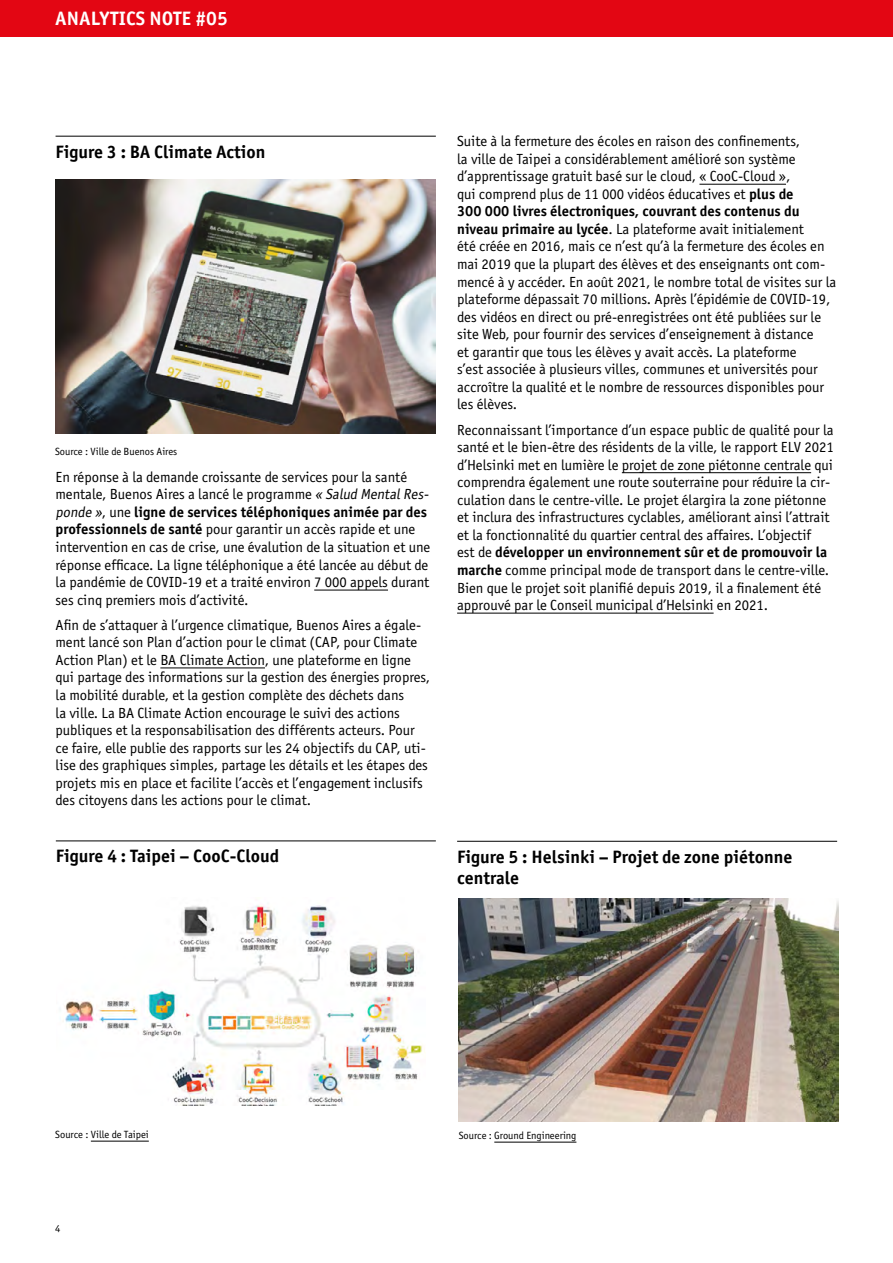
<style>
.page{position:relative;width:893px;height:1263px;background:#fff}
.page>*{position:absolute;margin:0;border:0;box-sizing:border-box;transform-origin:0 0}
.t1{font:700 19.5px "Officina Sans Std";color:#fff}
.t2{font:700 18px/21px "Officina Sans Std";color:#000}
.t3{font:14.7px/17.5px "Officina Sans Std";color:#000}
.t4{font:10.5px "Officina Sans Std";color:#000}
.s1{font-style:italic}
.s2{font-weight:700}
</style>
<div class="page">
<div style="left:0;top:0;width:893px;height:36px;background:#e30613"></div>
<hr style="left:56px;top:136px;width:380px;height:1px;background:#000">
<hr style="left:56px;top:841px;width:380px;height:1px;background:#000">
<hr style="left:457px;top:841px;width:380px;height:1px;background:#000">
<hr style="left:314px;top:590px;width:74px;height:1px;background:#000">
<hr style="left:160px;top:667px;width:105px;height:1px;background:#000">
<hr style="left:699px;top:184px;width:87px;height:1px;background:#000">
<hr style="left:622px;top:472px;width:189px;height:1px;background:#000">
<hr style="left:457px;top:613px;width:257px;height:1px;background:#000">
<img style="left:60px;top:905px;width:365px;height:201px">
<hr style="left:91px;top:1141px;width:58px;height:1px;background:#000">
<hr style="left:494px;top:1142px;width:82px;height:1px;background:#000">
<img style="left:459px;top:898px;width:379px;height:224px">
<img style="left:55px;top:180px;width:381px;height:253px">
<h1 class="t1" style="left:55px;top:6px;width:174px">ANALYTICS NOTE #05</h1>
<p class="t2" style="left:56px;top:141px;width:212px">Figure 3 : BA Climate Action</p>
<p class="t4" style="left:55px;top:445px;width:124px">Source : Ville de Buenos Aires</p>
<p class="t3" style="left:56px;top:468px;width:377px">En réponse à la demande croissante de services pour la santé mentale, Buenos Aires a lancé le programme <span class="s1">« Salud MentalRes&shy;ponde »</span>, une <span class="s2">ligne de services téléphoniques animée par des professionnels de santé</span> pour garantir un accès rapide et une intervention en cas de crise, une évalution de la situation et une réponse efficace. La ligne téléphonique a été lancée au début de la pandémie de COVID-19 et a traité environ 7 000 appels durant ses cinq premiers mois d’activité.</p>
<p class="t3" style="left:56px;top:616px;width:376px">Afin de s’attaquer à l’urgence climatique, Buenos Aires a égale&shy;ment lancé son Plan d’action pour le climat (CAP, pour Climate Action Plan) et le BA Climate Action, une plateforme en ligne qui partage des informations sur la gestion des énergies propres, la mobilité durable, et la gestion complète des déchets dans<br>la ville. La BA Climate Action encourage le suivi des actions publiques et la responsabilisation des différents acteurs. Pour ce faire, elle publie des rapports sur les 24 objectifs du CAP, uti&shy;lise des graphiques simples, partage les détails et les étapes des projets mis en place et facilite l’accès et l’engagement inclusifs des citoyens dans les actions pour le climat.</p>
<p class="t3" style="left:457px;top:132px;width:381px">Suite à la fermeture des écoles en raison des confinements,<br>la ville de Taipei a considérablement amélioré son système d’apprentissage gratuit basé sur le cloud, « CooC-Cloud »,<br>qui comprend plus de 11 000 vidéos éducatives et <span class="s2">plus de<br>300 000 livres électroniques, couvrant des contenus du niveau primaire au lycée</span>. La plateforme avait initialement<br>été créée en 2016, mais ce n’est qu’à la fermeture des écoles en mai 2019 que la plupart des élèves et des enseignants ont com&shy;mencé à y accéder. En août 2021, le nombre total de visites sur la plateforme dépassait 70 millions. Après l’épidémie de COVID-19, des vidéos en direct ou pré-enregistrées ont été publiées sur le site Web, pour fournir des services d’enseignement à distance<br>et garantir que tous les élèves y avait accès. La plateforme<br>s’est associée à plusieurs villes, communes et universités pour accroître la qualité et le nombre de ressources disponibles pour les élèves.</p>
<p class="t3" style="left:457px;top:421px;width:378px">Reconnaissant l’importance d’un espace public de qualité pour la santé et le bien-être des résidents de la ville, le rapport ELV 2021 d’Helsinki met en lumière le projet de zone piétonne centrale qui comprendra également une route souterraine pour réduire la cir&shy;culation dans le centre-ville. Le projet élargira la zone piétonne et inclura des infrastructures cyclables, améliorant ainsi l’attrait et la fonctionnalité du quartier central des affaires. L’objectif<br>est de <span class="s2">développer un environnement sûr et de promouvoir la marche</span> comme principal mode de transport dans le centre-ville.<br>Bien que le projet soit planifié depuis 2019, il a finalement été approuvé par le Conseil municipal d’Helsinki en 2021.</p>
<p class="t2" style="left:56px;top:845px;width:225px">Figure 4 : Taipei – CooC-Cloud</p>
<p class="t2" style="left:457px;top:846px;width:337px">Figure 5 : Helsinki – Projet de zone piétonne centrale</p>
<p class="t4" style="left:55px;top:1128px;width:95px">Source : Ville de Taipei</p>
<p class="t4" style="left:459px;top:1129px;width:119px">Source : Ground Engineering</p>
<p class="t4" style="left:55px;top:1222px;width:7px">4</p>
</div>
